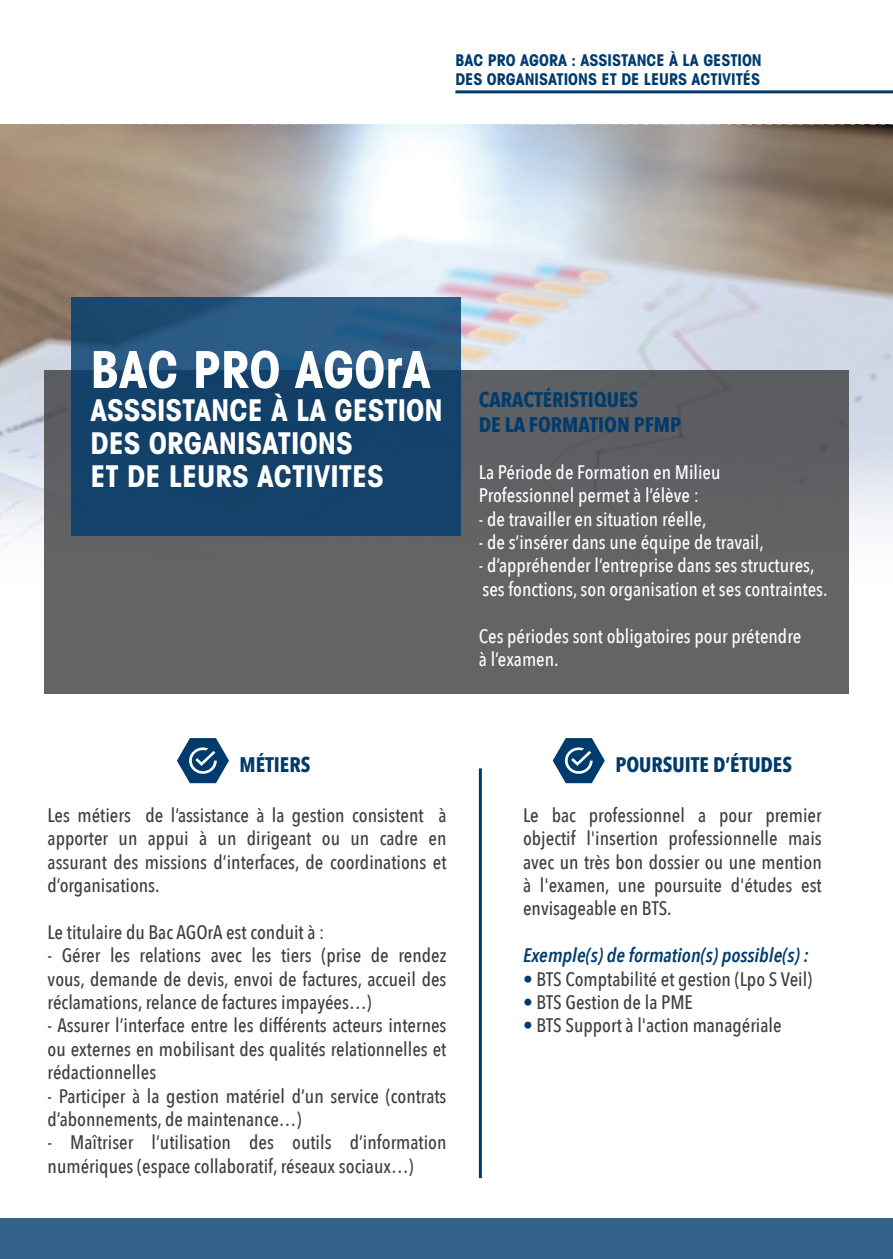
<style>
.page{position:relative;width:893px;height:1259px;background:#fff}
.page>*{position:absolute;margin:0;border:0;box-sizing:border-box;transform-origin:0 0}
.t1{font:700 condensed 51px "Avant Garde";color:#fff}
.t2{font:700 condensed 30px "Avant Garde";color:#fff}
.t3{font:700 21px/25.2px "Avenir Next Condensed";color:#003b6d}
.t4{font:500 19.5px/23.4px "Avenir Next Condensed";color:#3e3e3f;text-align:justify}
.t5{font:500 19.5px/23.4px "Avenir Next Condensed";color:#fff}
.t6{font:italic 600 19.5px "Avenir Next Condensed";color:#003b6d}
.t7{font:700 condensed 16.2px/19.5px "Avant Garde";color:#003b6d}
.s1{color:#003b6d}
</style>
<div class="page">
<img style="left:0;top:125px;width:893px;height:423px">
<div style="left:44px;top:370px;width:805px;height:323px;background:#646465"></div>
<svg style="left:71px;top:298px;width:390px;height:238px;background:#184871"></svg>
<div style="left:0;top:1218px;width:893px;height:41px;background:#33628a"></div>
<svg style="left:553px;top:738px;width:52px;height:45px"></svg>
<hr style="left:479px;top:768px;width:3px;height:410px;background:#003b6d">
<hr style="left:455px;top:90px;width:438px;height:3px;background:#003b6d">
<svg style="left:177px;top:738px;width:52px;height:45px"></svg>
<p class="t7" style="left:455px;top:50px;width:308px">BAC PRO AGORA : ASSISTANCE À LA GESTION<br>DES ORGANISATIONS ET DE LEURS ACTIVITÉS</p>
<p class="t1" style="left:91px;top:337px;width:342px">BAC PRO AGOrA</p>
<p class="t2" style="left:91px;top:391px;width:354px">ASSSISTANCE À LA GESTION</p>
<p class="t2" style="left:91px;top:424px;width:264px">DES ORGANISATIONS</p>
<p class="t2" style="left:91px;top:457px;width:295px">ET DE LEURS ACTIVITES</p>
<p class="t3" style="left:479px;top:386px;width:204px">CARACTÉRISTIQUES<br>DE LA FORMATION PFMP</p>
<p class="t5" style="left:479px;top:460px;width:243px">La Période de Formation en Milieu<br>Professionnel permet à l’élève :</p>
<p class="t5" style="left:479px;top:507px;width:229px">- de travailler en situation réelle,</p>
<p class="t5" style="left:479px;top:530px;width:286px">- de s’insérer dans une équipe de travail,</p>
<p class="t5" style="left:479px;top:554px;width:337px">- d’appréhender l’entreprise dans ses structures,</p>
<p class="t5" style="left:482px;top:577px;width:347px">ses fonctions, son organisation et ses contraintes.</p>
<p class="t5" style="left:479px;top:624px;width:324px">Ces périodes sont obligatoires pour prétendre à l’examen.</p>
<p class="t3" style="left:240px;top:752px;width:72px">MÉTIERS</p>
<p class="t4" style="left:48px;top:803px;width:400px">Les métiers de l’assistance à la gestion consistent à apporter un appui à un dirigeant ou un cadre en assurant des missions d’interfaces, de coordinations et d’organisations.</p>
<p class="t4" style="left:48px;top:920px;width:278px">Le titulaire du Bac AGOrA est conduit à :</p>
<p class="t4" style="left:48px;top:943px;width:400px">- Gérer les relations avec les tiers (prise de rendez vous, demande de devis, envoi de factures, accueil des réclamations, relance de factures impayées…)</p>
<p class="t4" style="left:48px;top:1013px;width:400px">- Assurer l’interface entre les différents acteurs internes ou externes en mobilisant des qualités relationnelles et rédactionnelles</p>
<p class="t4" style="left:48px;top:1084px;width:400px">- Participer à la gestion matériel d’un service (contrats d’abonnements, de maintenance…)</p>
<p class="t4" style="left:48px;top:1130px;width:400px">- Maîtriser l’utilisation des outils d’information numériques (espace collaboratif, réseaux sociaux…)</p>
<p class="t3" style="left:615px;top:752px;width:178px">POURSUITE D’ÉTUDES</p>
<p class="t4" style="left:523px;top:803px;width:300px">Le bac professionnel a pour premier objectif l'insertion professionnelle mais avec un très bon dossier ou une mention à l'examen, une poursuite d'études est envisageable en BTS.</p>
<p class="t6" style="left:523px;top:943px;width:287px">Exemple(s) de formation(s) possible(s) :</p>
<p class="t4" style="left:523px;top:967px;width:291px"><span class="s1">•</span> BTS Comptabilité et gestion (Lpo S Veil)</p>
<p class="t4" style="left:523px;top:990px;width:171px"><span class="s1">•</span> BTS Gestion de la PME</p>
<p class="t4" style="left:523px;top:1013px;width:260px"><span class="s1">•</span> BTS Support à l'action managériale</p>
</div>
